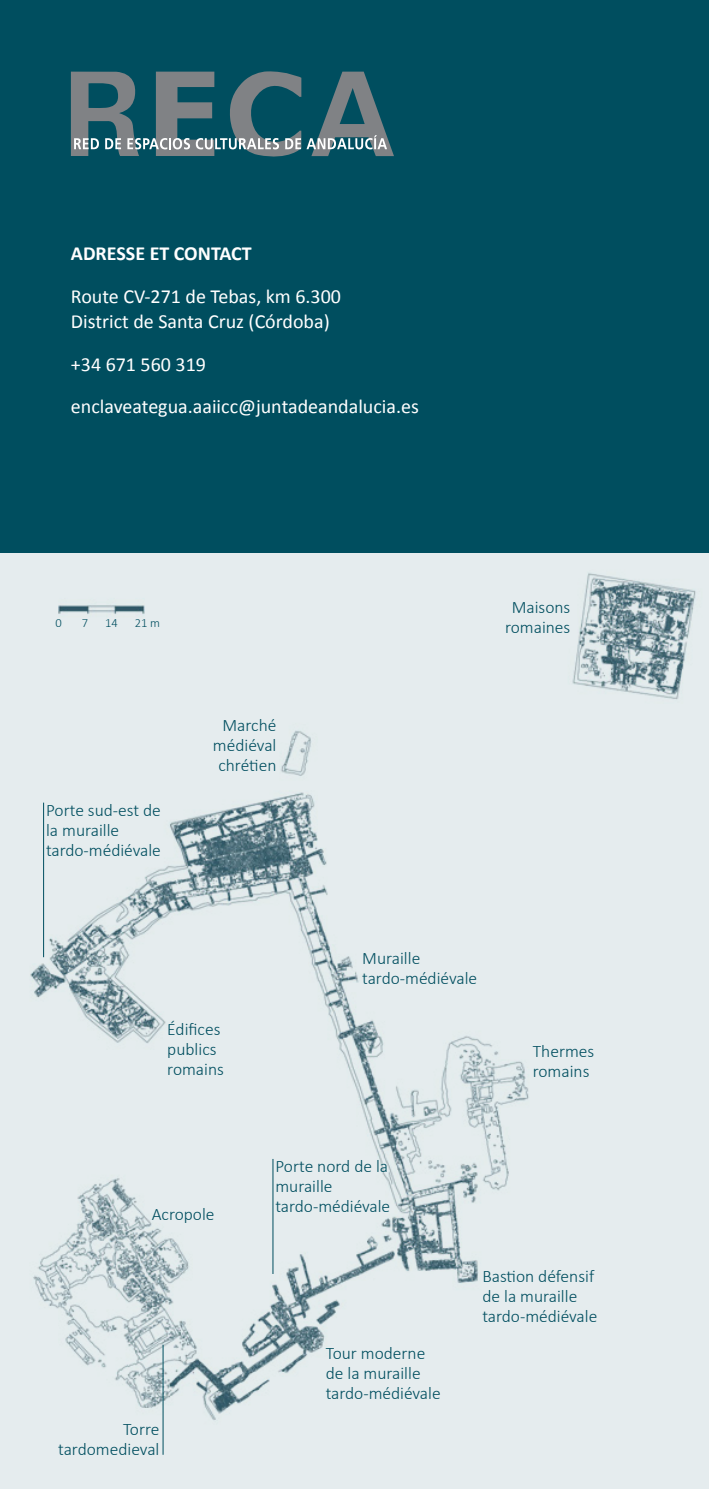
<style>
.page{position:relative;width:709px;height:1489px;background:#fff}
.page>*{position:absolute;margin:0;border:0;box-sizing:border-box;transform-origin:0 0}
.Principal{font:20px/25px "Calibri";color:#fff}
.Principal-2{font:700 20px "Calibri";color:#fff}
.Subepígrafe{font:300 17.5px/20px "Calibri";color:#004e5f}
.Subepígrafe-2{font:300 12.5px "Calibri";color:#004e5f}
</style>
<div class="page">
<div style="left:0;top:0;width:709px;height:1488px;background:#004e5f"></div>
<img style="left:0;top:553px;width:709px;height:935px">
<svg style="left:71px;top:71px;width:323px;height:86px"></svg>
<hr style="left:43px;top:802px;width:1px;height:155px;background:#004e5f">
<hr style="left:163px;top:1344px;width:1px;height:110px;background:#004e5f">
<hr style="left:272px;top:1158px;width:1px;height:115px;background:#004e5f">
<p class="Principal-2" style="left:71px;top:241px;width:182px">ADRESSE ET CONTACT</p>
<p class="Principal" style="left:71px;top:283px;width:272px">Route CV-271 de Tebas, km 6.300<br>District de Santa Cruz (Córdoba)</p>
<p class="Principal" style="left:71px;top:350px;width:137px">+34 671 560 319</p>
<p class="Principal" style="left:71px;top:393px;width:349px">enclaveategua.aaiicc@juntadeandalucia.es</p>
<p class="Subepígrafe-2" style="left:56px;top:615px;width:8px">0</p>
<p class="Subepígrafe-2" style="left:82px;top:615px;width:8px">7</p>
<p class="Subepígrafe-2" style="left:105px;top:615px;width:14px">14</p>
<p class="Subepígrafe-2" style="left:135px;top:615px;width:27px">21 m</p>
<p class="Subepígrafe" style="left:46px;top:799px;width:116px">Porte sud-est de la muraille tardo-médiévale</p>
<p class="Subepígrafe" style="left:213px;top:715px;width:65px;text-align:center">Marché médiéval chrétien</p>
<p class="Subepígrafe" style="left:505px;top:597px;width:67px;text-align:center">Maisons romaines</p>
<p class="Subepígrafe" style="left:167px;top:1019px;width:58px">Édifices publics romains</p>
<p class="Subepígrafe" style="left:152px;top:1203px;width:64px">Acropole</p>
<p class="Subepígrafe" style="left:362px;top:947px;width:116px">Muraille tardo-médiévale</p>
<p class="Subepígrafe" style="left:275px;top:1155px;width:116px">Porte nord de la muraille tardo-médiévale</p>
<p class="Subepígrafe" style="left:533px;top:1041px;width:63px">Thermes romains</p>
<p class="Subepígrafe" style="left:123px;top:1418px;width:38px">Torre</p>
<p class="Subepígrafe" style="left:58px;top:1438px;width:103px">tardomedieval</p>
<p class="Subepígrafe" style="left:326px;top:1342px;width:116px">Tour moderne de la muraille tardo-médiévale</p>
<p class="Subepígrafe" style="left:482px;top:1265px;width:116px">Bastion défensif de la muraille tardo-médiévale</p>
</div>
